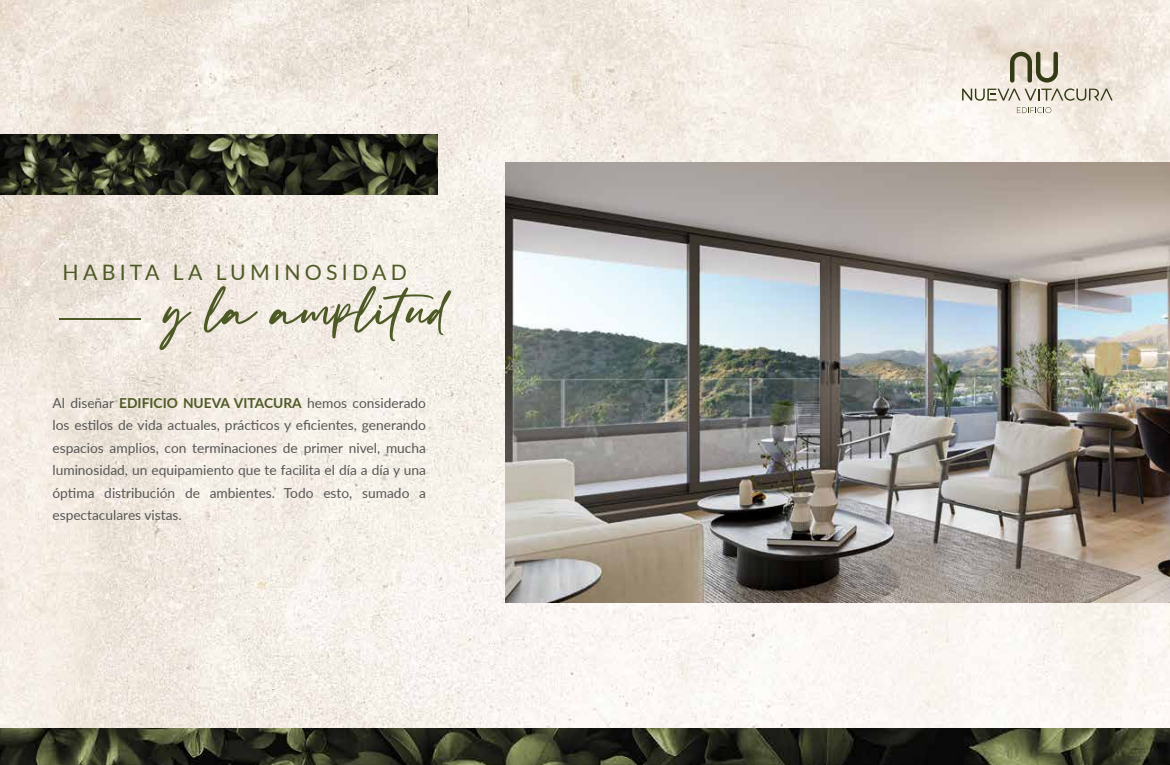
<style>
.page{position:relative;width:1170px;height:765px;background:#fff}
.page>*{position:absolute;margin:0;border:0;box-sizing:border-box;transform-origin:0 0}
.t1{font:75px "Cadillac Signature";color:#4e5a26}
.t2{font:21.25px "Lato";letter-spacing:.2em;color:#4e5a26}
.t3{font:13.75px/22.5px "Lato";color:#575756;text-align:justify}
.s1{font-weight:700;color:#4e5a26}
</style>
<div class="page">
<img style="left:1px;top:1px;width:1167px;height:727px">
<hr style="left:60px;top:318px;width:81px;height:2px;background:#4e5a26">
<img style="left:0;top:728px;width:1169px;height:37px">
<img style="left:0;top:135px;width:438px;height:60px">
<svg style="left:1016px;top:107px;width:35px;height:6px"></svg>
<svg style="left:961px;top:52px;width:151px;height:49px"></svg>
<img style="left:505px;top:163px;width:664px;height:439px">
<h2 class="t2" style="left:63px;top:257px;width:346px">HABITA LA LUMINOSIDAD</h2>
<h1 class="t1" style="left:166px;top:263px;width:286px">y la amplitud</h1>
<p class="t3" style="left:52px;top:391px;width:375px">Al diseñar <span class="s1">EDIFICIO NUEVA VITACURA</span> hemos considerado los estilos de vida actuales, prácticos y eficientes, generando espacios amplios, con terminaciones de primer nivel, mucha luminosidad, un equipamiento que te facilita el día a día y una óptima distribución de ambientes. Todo esto, sumado a espectaculares vistas.</p>
</div>
